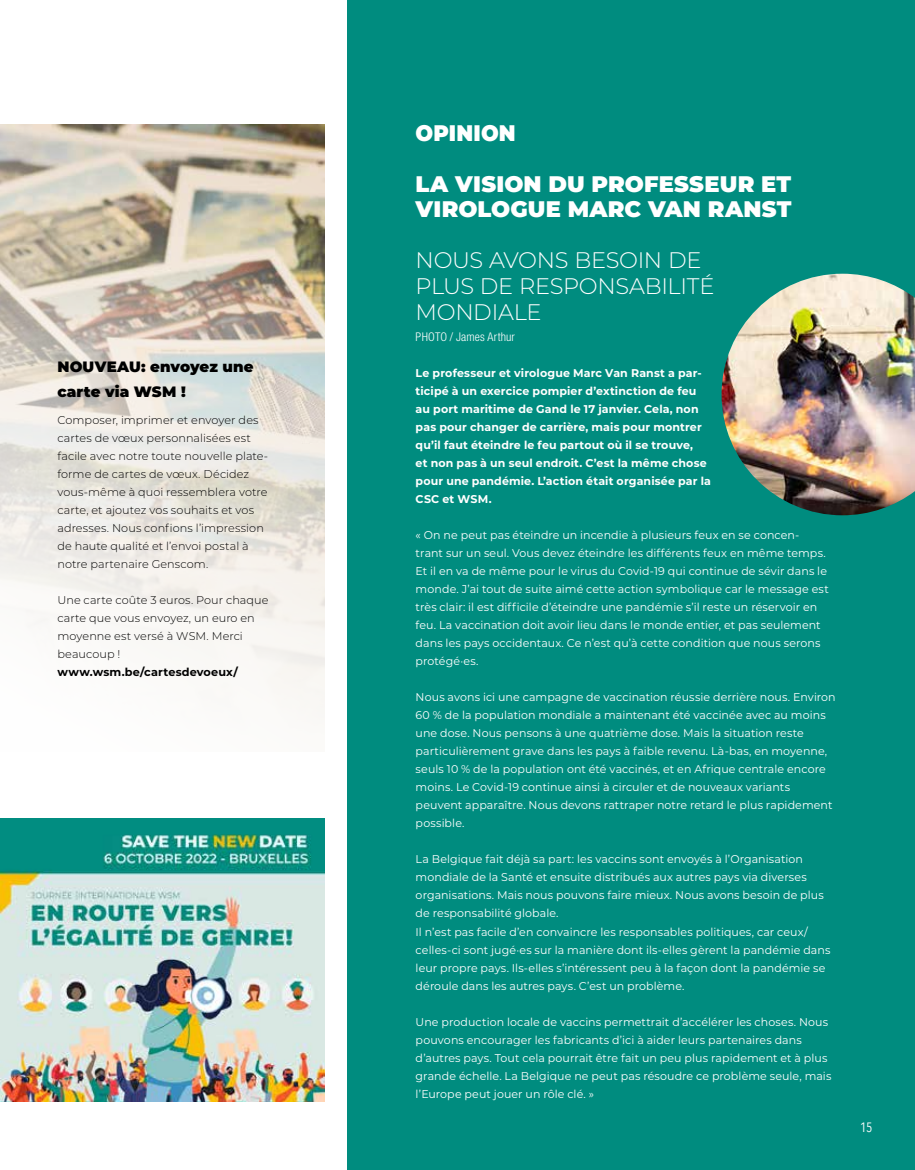
<style>
.page{position:relative;width:915px;height:1170px;background:#fff}
.page>*{position:absolute;margin:0;border:0;box-sizing:border-box;transform-origin:0 0}
.t1{font:300 22.5px/25.5px "Montserrat";letter-spacing:-.01em;color:#fff}
.t2{font:900 22.5px/25.5px "Montserrat";letter-spacing:.01em;color:#fff}
.t3{font:900 22.5px "Montserrat";letter-spacing:.01em;color:#fff;scale:.93 1}
.t4{font:900 15px/25.5px "Montserrat";letter-spacing:.01em;color:#000}
.t5{font:13.5px "Avenir Next Condensed";color:#fff}
.t6{font:300 condensed 12px "Helvetica Neue LT Std";letter-spacing:.01em;color:#fff}
.t7{font:11.25px/18px "Montserrat";letter-spacing:.005em;color:#fff}
.t8{font:300 11.25px/18px "Montserrat";letter-spacing:.005em;color:#000}
.t9{font:700 11.25px/18px "Montserrat";letter-spacing:.01em;color:#fff}
.t10{font:700 11.25px "Montserrat";letter-spacing:.015em;color:#000}
</style>
<div class="page">
<img style="left:0;top:124px;width:325px;height:592px">
<div style="left:348px;top:0;width:566px;height:1169px;background:#008c7f"></div>
<img style="left:721px;top:274px;width:193px;height:241px">
<img style="left:0;top:818px;width:325px;height:283px">
<h2 class="t4" style="left:57px;top:353px;width:197px">NOUVEAU: envoyez une carte via WSM !</h2>
<p class="t8" style="left:57px;top:410px;width:212px">Composer, imprimer et envoyer des cartes de vœux personnalisées est facile avec notre toute nouvelle plate&shy;forme de cartes de vœux. Décidez vous-même à quoi ressemblera votre carte, et ajoutez vos souhaits et vos adresses. Nous confions l’impression de haute qualité et l’envoi postal à notre partenaire Genscom.</p>
<p class="t8" style="left:57px;top:590px;width:212px">Une carte coûte 3 euros. Pour chaque carte que vous envoyez, un euro en moyenne est versé à WSM. Merci beaucoup !</p>
<p class="t10" style="left:57px;top:664px;width:182px">www.wsm.be/cartesdevoeux/</p>
<h1 class="t3" style="left:415px;top:116px;width:109px">OPINION</h1>
<h1 class="t2" style="left:415px;top:170px;width:377px">LA VISION DU PROFESSEUR ET<br>VIROLOGUE MARC VAN RANST</h1>
<h1 class="t1" style="left:415px;top:247px;width:300px">NOUS AVONS BESOIN DE<br>PLUS DE RESPONSABILITÉ<br>MONDIALE</h1>
<p class="t6" style="left:415px;top:330px;width:101px">PHOTO / James Arthur</p>
<p class="t9" style="left:415px;top:363px;width:297px">Le professeur et virologue Marc Van Ranst a par&shy;ticipé à un exercice pompier d’extinction de feu au port maritime de Gand le 17 janvier. Cela, non pas pour changer de carrière, mais pour montrer qu’il faut éteindre le feu partout où il se trouve,<br>et non pas à un seul endroit. C’est la même chose pour une pandémie. L’action était organisée par la CSC et WSM.</p>
<p class="t7" style="left:415px;top:526px;width:414px">« On ne peut pas éteindre un incendie à plusieurs feux en se concen&shy;trant sur un seul. Vous devez éteindre les différents feux en même temps.<br>Et il en va de même pour le virus du Covid-19 qui continue de sévir dans le monde. J’ai tout de suite aimé cette action symbolique car le message est très clair: il est difficile d’éteindre une pandémie s’il reste un réservoir en feu. La vaccination doit avoir lieu dans le monde entier, et pas seulement dans les pays occidentaux. Ce n’est qu’à cette condition que nous serons protégé·es.</p>
<p class="t7" style="left:415px;top:688px;width:421px">Nous avons ici une campagne de vaccination réussie derrière nous. Environ 60 % de la population mondiale a maintenant été vaccinée avec au moins une dose. Nous pensons à une quatrième dose. Mais la situation reste particulièrement grave dans les pays à faible revenu. Là-bas, en moyenne, seuls 10 % de la population ont été vaccinés, et en Afrique centrale encore moins. Le Covid-19 continue ainsi à circuler et de nouveaux variants peuvent apparaître. Nous devons rattraper notre retard le plus rapidement possible.</p>
<p class="t7" style="left:415px;top:850px;width:416px">La Belgique fait déjà sa part: les vaccins sont envoyés à l’Organisation mondiale de la Santé et ensuite distribués aux autres pays via diverses organisations. Mais nous pouvons faire mieux. Nous avons besoin de plus de responsabilité globale.<br>Il n’est pas facile d’en convaincre les responsables politiques, car ceux/ celles-ci sont jugé·es sur la manière dont ils-elles gèrent la pandémie dans leur propre pays. Ils-elles s’intéressent peu à la façon dont la pandémie se déroule dans les autres pays. C’est un problème.</p>
<p class="t7" style="left:415px;top:1012px;width:417px">Une production locale de vaccins permettrait d’accélérer les choses. Nous pouvons encourager les fabricants d’ici à aider leurs partenaires dans d’autres pays. Tout cela pourrait être fait un peu plus rapidement et à plus grande échelle. La Belgique ne peut pas résoudre ce problème seule, mais l’Europe peut jouer un rôle clé. »</p>
<p class="t5" style="left:860px;top:1115px;width:14px">15</p>
</div>
